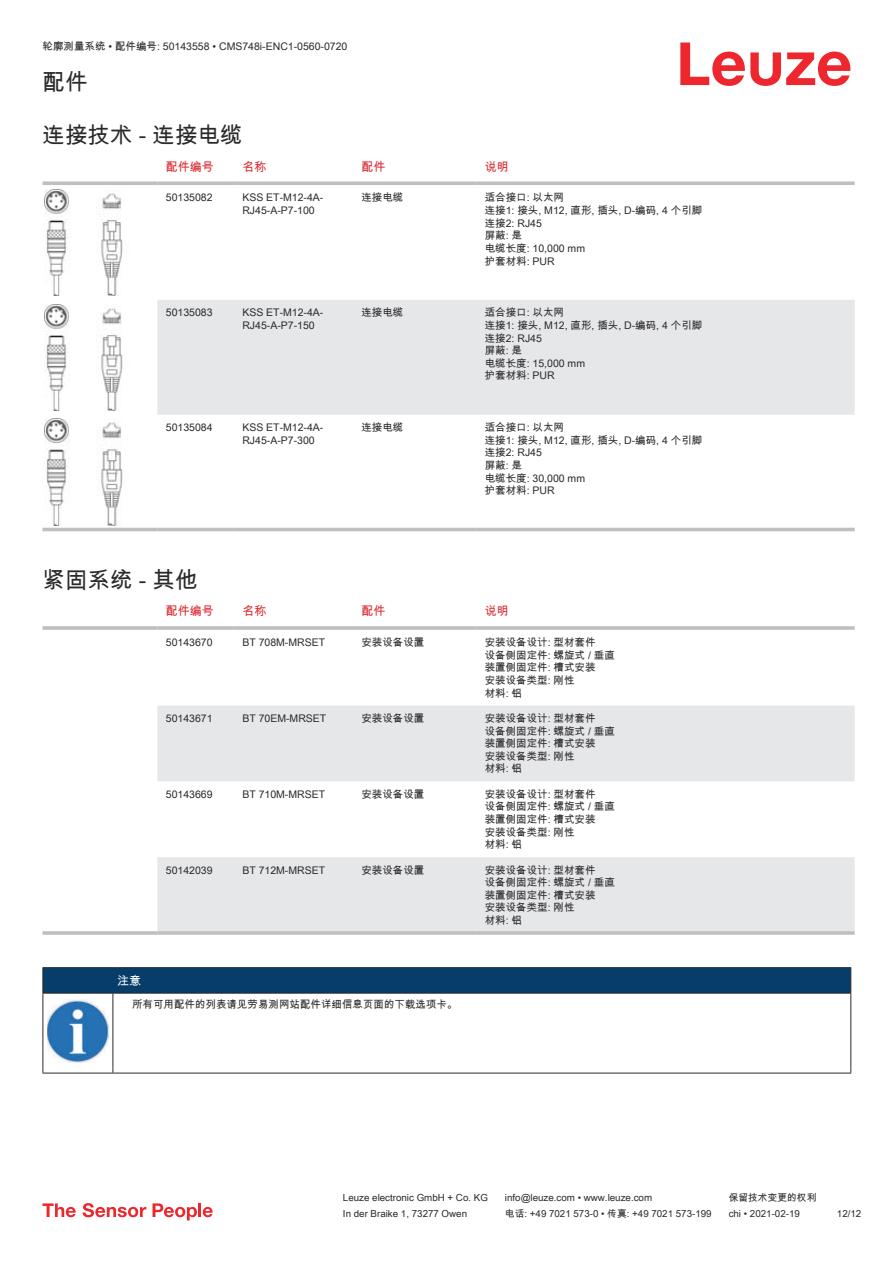
<style>
.page{position:relative;width:893px;height:1263px;background:#fff}
.page>*{position:absolute;margin:0;border:0;box-sizing:border-box;transform-origin:0 0}
.t1{font:22.5px "Arial Unicode MS";color:#2b292a}
.t2{font:12px "Arial Unicode MS";color:#db2a30}
.t3{font:12px "Arial Unicode MS";color:#fff}
.t4{font:10.5px/12.6px "Arial Unicode MS";color:#2b292a}
.t5{font:9.75px "Arial Unicode MS";color:#2b292a}
</style>
<div class="page">
<svg style="left:680px;top:43px;width:170px;height:43px"></svg>
<svg style="left:43px;top:195px;width:812px;height:337px"></svg>
<div style="left:157px;top:300px;width:698px;height:115px;background:#e6e7e9"></div>
<svg style="left:43px;top:181px;width:114px;height:4px"></svg>
<svg style="left:157px;top:181px;width:77px;height:4px"></svg>
<svg style="left:234px;top:181px;width:119px;height:4px"></svg>
<svg style="left:353px;top:181px;width:123px;height:4px"></svg>
<svg style="left:476px;top:181px;width:379px;height:4px;background:#c4c6c8"></svg>
<hr style="left:43px;top:528px;width:114px;height:3px;background:#bdbfc1">
<hr style="left:157px;top:528px;width:77px;height:3px;background:#bdbfc1">
<hr style="left:234px;top:528px;width:119px;height:3px;background:#bdbfc1">
<hr style="left:353px;top:528px;width:123px;height:3px;background:#bdbfc1">
<hr style="left:476px;top:528px;width:379px;height:3px;background:#bdbfc1">
<img style="left:45px;top:189px;width:93px;height:107px">
<img style="left:45px;top:304px;width:93px;height:106px">
<img style="left:45px;top:419px;width:93px;height:106px">
<svg style="left:157px;top:705px;width:698px;height:226px;fill:#e6e7e9"></svg>
<hr style="left:43px;top:626px;width:114px;height:4px;background:#bdbfc1">
<hr style="left:157px;top:626px;width:77px;height:4px;background:#c9cbcd">
<hr style="left:234px;top:626px;width:119px;height:4px;background:#c4c6c7">
<hr style="left:353px;top:626px;width:123px;height:4px;background:#bdbfc1">
<hr style="left:476px;top:626px;width:379px;height:4px;background:#c9cbcd">
<hr style="left:43px;top:931px;width:114px;height:4px;background:#c3c5c7">
<hr style="left:157px;top:931px;width:77px;height:4px;background:#c5c7c9">
<hr style="left:234px;top:931px;width:119px;height:4px;background:#bdbfc1">
<hr style="left:353px;top:931px;width:123px;height:4px;background:#bdbfc1">
<hr style="left:476px;top:931px;width:379px;height:4px;background:#c5c7c9">
<svg style="left:44px;top:994px;width:806px;height:79px"></svg>
<hr style="left:43px;top:967px;width:70px;height:1px;background:#2b292a">
<hr style="left:43px;top:993px;width:70px;height:1px;background:#2b292a">
<hr style="left:113px;top:967px;width:738px;height:1px;background:#2b292a">
<svg style="left:43px;top:968px;width:808px;height:25px;background:#063c67"></svg>
<hr style="left:113px;top:993px;width:738px;height:1px;background:#2b292a">
<hr style="left:43px;top:993px;width:1px;height:75px;background:#2b292a">
<hr style="left:113px;top:993px;width:1px;height:75px;background:#2b292a">
<hr style="left:850px;top:993px;width:1px;height:75px;background:#2b292a">
<hr style="left:43px;top:1073px;width:70px;height:1px;background:#2b292a">
<hr style="left:113px;top:1073px;width:738px;height:1px;background:#2b292a">
<img style="left:47px;top:999px;width:61px;height:63px">
<div style="left:115px;top:994px;width:734px;height:20px;background:#fff"></div>
<svg style="left:43px;top:1203px;width:33px;height:14px"></svg>
<svg style="left:83px;top:1203px;width:63px;height:14px"></svg>
<svg style="left:153px;top:1203px;width:44px;height:17px"></svg>
<hr style="left:198px;top:1203px;width:3px;height:14px;background:#ed272d">
<svg style="left:203px;top:1207px;width:10px;height:10px"></svg>
<p class="t4" style="left:43px;top:40px;width:306px">轮廓测量系统 • 配件编号: 50143558 • CMS748i-ENC1-0560-0720</p>
<h1 class="t1" style="left:43px;top:66px;width:46px">配件</h1>
<h1 class="t1" style="left:43px;top:119px;width:202px">连接技术 - 连接电缆</h1>
<p class="t2" style="left:166px;top:158px;width:49px">配件编号</p>
<p class="t2" style="left:242px;top:158px;width:25px">名称</p>
<p class="t2" style="left:361px;top:158px;width:25px">配件</p>
<p class="t2" style="left:485px;top:158px;width:25px">说明</p>
<p class="t4" style="left:166px;top:191px;width:48px">50135082</p>
<p class="t4" style="left:242px;top:191px;width:83px">KSS ET-M12-4A-<br>RJ45-A-P7-100</p>
<p class="t4" style="left:361px;top:191px;width:43px">连接电缆</p>
<p class="t4" style="left:485px;top:191px;width:219px">适合接口: 以太网<br>连接1: 接头, M12, 直形, 插头, D-编码, 4 个引脚连接2: RJ45<br>屏蔽: 是<br>电缆长度: 10,000 mm<br>护套材料: PUR</p>
<p class="t4" style="left:166px;top:306px;width:48px">50135083</p>
<p class="t4" style="left:242px;top:306px;width:83px">KSS ET-M12-4A-<br>RJ45-A-P7-150</p>
<p class="t4" style="left:361px;top:306px;width:43px">连接电缆</p>
<p class="t4" style="left:485px;top:306px;width:219px">适合接口: 以太网<br>连接1: 接头, M12, 直形, 插头, D-编码, 4 个引脚连接2: RJ45<br>屏蔽: 是<br>电缆长度: 15,000 mm<br>护套材料: PUR</p>
<p class="t4" style="left:166px;top:421px;width:48px">50135084</p>
<p class="t4" style="left:242px;top:421px;width:83px">KSS ET-M12-4A-<br>RJ45-A-P7-300</p>
<p class="t4" style="left:361px;top:421px;width:43px">连接电缆</p>
<p class="t4" style="left:485px;top:421px;width:219px">适合接口: 以太网<br>连接1: 接头, M12, 直形, 插头, D-编码, 4 个引脚连接2: RJ45<br>屏蔽: 是<br>电缆长度: 30,000 mm<br>护套材料: PUR</p>
<h1 class="t1" style="left:43px;top:564px;width:157px">紧固系统 - 其他</h1>
<p class="t2" style="left:166px;top:602px;width:49px">配件编号</p>
<p class="t2" style="left:242px;top:602px;width:25px">名称</p>
<p class="t2" style="left:361px;top:602px;width:25px">配件</p>
<p class="t2" style="left:485px;top:602px;width:25px">说明</p>
<p class="t4" style="left:166px;top:636px;width:48px">50143670</p>
<p class="t4" style="left:242px;top:636px;width:84px">BT 708M-MRSET</p>
<p class="t4" style="left:361px;top:636px;width:64px">安装设备设置</p>
<p class="t4" style="left:485px;top:636px;width:132px">安装设备设计: 型材套件<br>设备侧固定件: 螺旋式 / 垂直装置侧固定件: 槽式安装<br>安装设备类型: 刚性<br>材料: 铝</p>
<p class="t4" style="left:166px;top:712px;width:48px">50143671</p>
<p class="t4" style="left:242px;top:712px;width:86px">BT 70EM-MRSET</p>
<p class="t4" style="left:361px;top:712px;width:64px">安装设备设置</p>
<p class="t4" style="left:485px;top:712px;width:132px">安装设备设计: 型材套件<br>设备侧固定件: 螺旋式 / 垂直装置侧固定件: 槽式安装<br>安装设备类型: 刚性<br>材料: 铝</p>
<p class="t4" style="left:166px;top:787px;width:48px">50143669</p>
<p class="t4" style="left:242px;top:787px;width:84px">BT 710M-MRSET</p>
<p class="t4" style="left:361px;top:787px;width:64px">安装设备设置</p>
<p class="t4" style="left:485px;top:787px;width:132px">安装设备设计: 型材套件<br>设备侧固定件: 螺旋式 / 垂直装置侧固定件: 槽式安装<br>安装设备类型: 刚性<br>材料: 铝</p>
<p class="t4" style="left:166px;top:863px;width:48px">50142039</p>
<p class="t4" style="left:242px;top:863px;width:84px">BT 712M-MRSET</p>
<p class="t4" style="left:361px;top:863px;width:64px">安装设备设置</p>
<p class="t4" style="left:485px;top:863px;width:132px">安装设备设计: 型材套件<br>设备侧固定件: 螺旋式 / 垂直装置侧固定件: 槽式安装<br>安装设备类型: 刚性<br>材料: 铝</p>
<p class="t3" style="left:117px;top:972px;width:25px">注意</p>
<p class="t4" style="left:132px;top:998px;width:327px">所有可用配件的列表请见劳易测网站配件详细信息页面的下载选项卡。</p>
<p class="t5" style="left:343px;top:1191px;width:146px">Leuze electronic GmbH + Co. KG</p>
<p class="t5" style="left:505px;top:1191px;width:149px">info@leuze.com • www.leuze.com</p>
<p class="t5" style="left:729px;top:1191px;width:89px">保留技术变更的权利</p>
<p class="t5" style="left:343px;top:1206px;width:126px">In der Braike 1, 73277 Owen</p>
<p class="t5" style="left:505px;top:1206px;width:208px">电话: +49 7021 573-0 • 传真: +49 7021 573-199</p>
<p class="t5" style="left:729px;top:1206px;width:73px">chi • 2021-02-19</p>
<p class="t5" style="left:837px;top:1206px;width:26px">12 /12</p>
</div>
